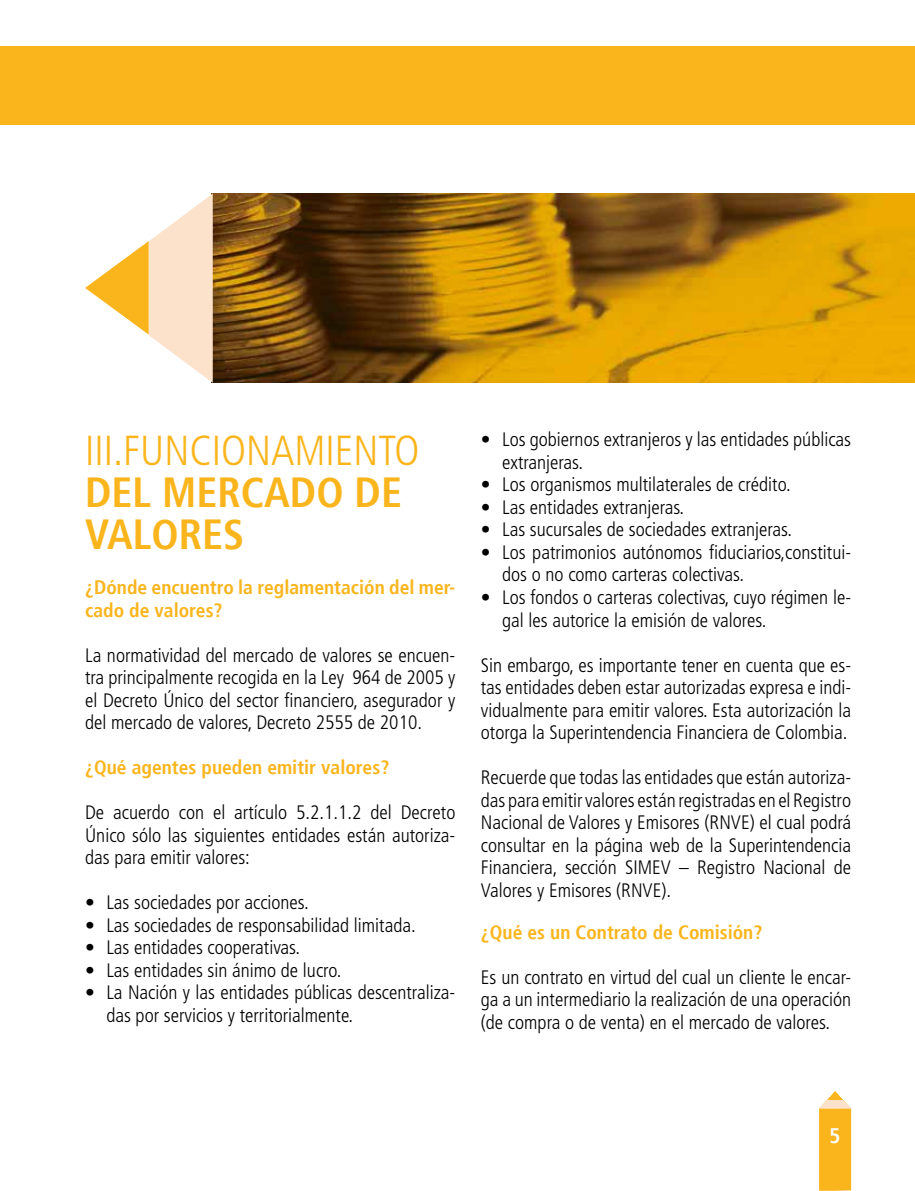
<style>
.page{position:relative;width:915px;height:1191px;background:#fff}
.page>*{position:absolute;margin:0;border:0;box-sizing:border-box;transform-origin:0 0}
.t1{font:700 condensed 42px/42px "Frutiger LT Std";color:#fab51d}
.t2{font:300 condensed 42px "Frutiger LT Std";color:#fab51d}
.t3{font:700 condensed 21px "Frutiger LT Std";color:#fff}
.t4{font:300 condensed 19.5px/22.5px "Frutiger LT Std";color:#000;text-align:justify}
.t5{font:700 condensed 19.5px/22.5px "Frutiger LT Std";color:#fab51d}
</style>
<div class="page">
<div style="left:0;top:47px;width:914px;height:78px;background:#fab51d"></div>
<svg style="left:819px;top:1091px;width:31px;height:99px;background:#fabe3c"></svg>
<img style="left:213px;top:193px;width:701px;height:190px">
<svg style="left:85px;top:193px;width:128px;height:190px"></svg>
<h1 class="t2" style="left:85px;top:426px;width:336px">III.FUNCIONAMIENTO</h1>
<h1 class="t1" style="left:85px;top:471px;width:318px">DEL MERCADO DE<br>VALORES</h1>
<p class="t5" style="left:85px;top:576px;width:371px">¿Dónde encuentro la reglamentación del mer&shy;cado de valores?</p>
<p class="t4" style="left:85px;top:644px;width:371px">La normatividad del mercado de valores se encuen&shy;tra principalmente recogida en la Ley 964 de 2005 y el Decreto Único del sector financiero, asegurador y del mercado de valores, Decreto 2555 de 2010.</p>
<p class="t5" style="left:85px;top:756px;width:305px">¿Qué agentes pueden emitir valores?</p>
<p class="t4" style="left:85px;top:801px;width:371px">De acuerdo con el artículo 5.2.1.1.2 del Decreto Único sólo las siguientes entidades están autoriza&shy;das para emitir valores:</p>
<p class="t4" style="left:85px;top:891px;width:225px">• Las sociedades por acciones.</p>
<p class="t4" style="left:85px;top:914px;width:332px">• Las sociedades de responsabilidad limitada.</p>
<p class="t4" style="left:85px;top:936px;width:216px">• Las entidades cooperativas.</p>
<p class="t4" style="left:85px;top:959px;width:258px">• Las entidades sin ánimo de lucro.</p>
<p class="t4" style="left:106px;top:981px;width:350px;text-indent:-21px">• La Nación y las entidades públicas descentraliza&shy;das por servicios y territorialmente.</p>
<p class="t4" style="left:502px;top:429px;width:350px;text-indent:-21px">• Los gobiernos extranjeros y las entidades públicas extranjeras.</p>
<p class="t4" style="left:480px;top:474px;width:311px">• Los organismos multilaterales de crédito.</p>
<p class="t4" style="left:480px;top:496px;width:205px">• Las entidades extranjeras.</p>
<p class="t4" style="left:480px;top:519px;width:312px">• Las sucursales de sociedades extranjeras.</p>
<p class="t4" style="left:502px;top:541px;width:350px;text-indent:-21px">• Los patrimonios autónomos fiduciarios,constitui&shy;dos o no como carteras colectivas.</p>
<p class="t4" style="left:502px;top:586px;width:350px;text-indent:-21px">• Los fondos o carteras colectivas, cuyo régimen le&shy;gal les autorice la emisión de valores.</p>
<p class="t4" style="left:480px;top:654px;width:371px">Sin embargo, es importante tener en cuenta que es&shy;tas entidades deben estar autorizadas expresa e indi&shy;vidualmente para emitir valores. Esta autorización la otorga la Superintendencia Financiera de Colombia.</p>
<p class="t4" style="left:480px;top:766px;width:371px">Recuerde que todas las entidades que están autoriza&shy;das para emitir valores están registradas en el Registro Nacional de Valores y Emisores (RNVE) el cual podrá consultar en la página web de la Superintendencia Financiera, sección SIMEV – Registro Nacional de Valores y Emisores (RNVE).</p>
<p class="t5" style="left:480px;top:920px;width:283px">¿Qué es un Contrato de Comisión?</p>
<p class="t4" style="left:480px;top:966px;width:371px">Es un contrato en virtud del cual un cliente le encar&shy;ga a un intermediario la realización de una operación (de compra o de venta) en el mercado de valores.</p>
<p class="t3" style="left:829px;top:1123px;width:12px">5</p>
</div>
